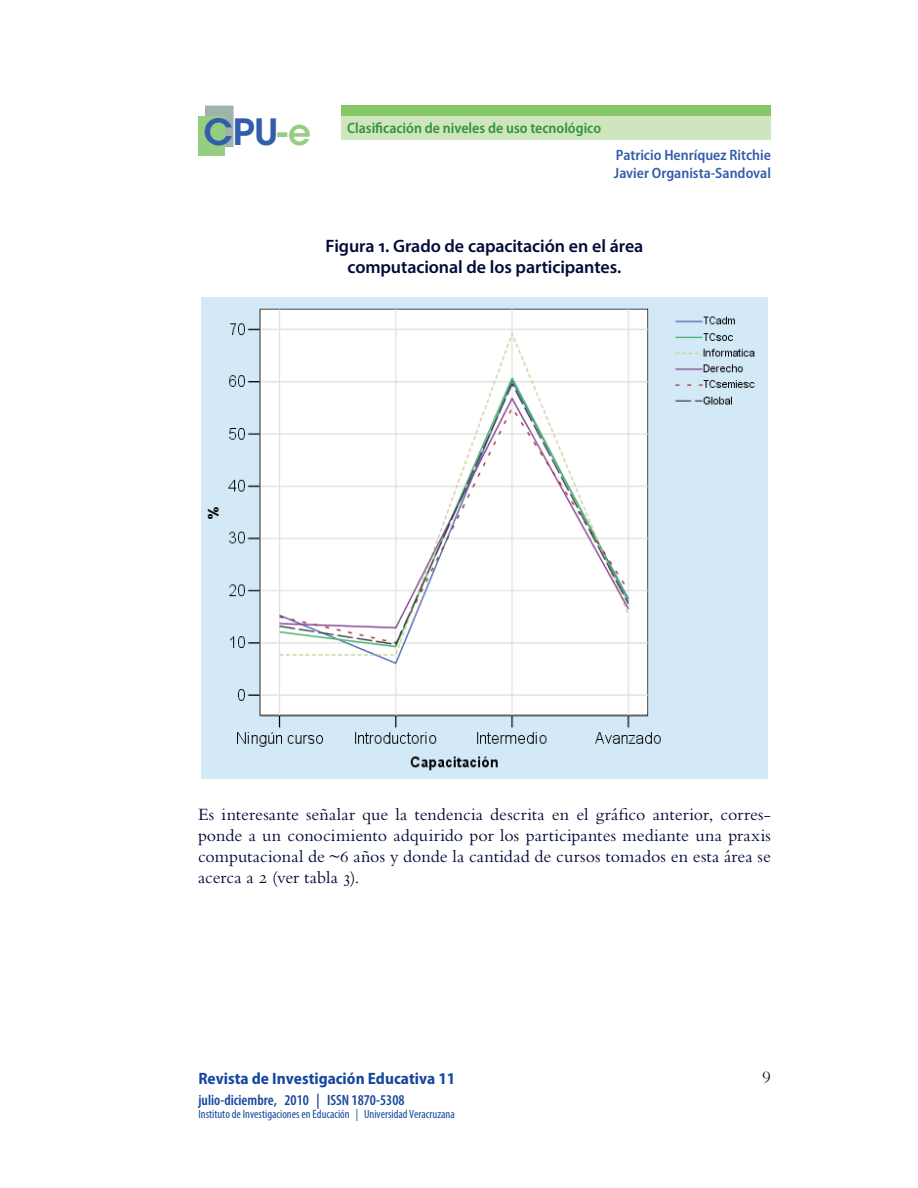
<style>
.page{position:relative;width:918px;height:1188px;background:#fff}
.page>*{position:absolute;margin:0;border:0;box-sizing:border-box;transform-origin:0 0}
.t1{font:600 36px "ITC Avant Garde Std";color:#325dab}
.t2{font:18px/21px "Bembo Std";letter-spacing:.005em;color:#000a39;text-align:justify}
.t3{font:600 18px/21px "Myriad Pro";letter-spacing:-.005em;color:#000a39;text-align:center}
.t4{font:18px "Bembo Std";color:#231f20}
.t5{font:700 semi-condensed 16.5px "Myriad Pro";color:#15489e}
.t6{font:600 semi-condensed 15px/18px "Myriad Pro";color:#325dab}
.t7{font:600 semi-condensed 15px "Myriad Pro";color:#31923c}
.t8{font:600 condensed 15px "Myriad Pro";color:#15489e}
.t9{font:condensed 12px "Myriad Pro";color:#15489e}
.s1{color:#95cd83}
</style>
<div class="page">
<div style="left:205px;top:106px;width:29px;height:41px;background:#9eb4ab;border:2px solid #9eb4ab"></div>
<div style="left:198px;top:116px;width:27px;height:40px;background:#95cd83"></div>
<div style="left:341px;top:116px;width:430px;height:23px;background:#cee5be"></div>
<div style="left:341px;top:106px;width:430px;height:10px;background:#86c769"></div>
<img style="left:201px;top:298px;width:567px;height:480px">
<h1 class="t1" style="left:203px;top:109px;width:109px">CPU<span class="s1">-e</span></h1>
<p class="t7" style="left:347px;top:120px;width:255px">Clasificación de niveles de uso tecnológico</p>
<p class="t6" style="left:614px;top:146px;width:159px">Patricio Henríquez Ritchie<br>Javier Organista-Sandoval</p>
<p class="t3" style="left:326px;top:235px;width:319px">Figura 1. Grado de capacitación en el área computacional de los participantes.</p>
<p class="t2" style="left:198px;top:804px;width:575px">Es interesante señalar que la tendencia descrita en el gráfico anterior, corres&shy;ponde a un conocimiento adquirido por los participantes mediante una praxis computacional de ~6 años y donde la cantidad de cursos tomados en esta área se acerca a 2 (ver tabla 3).</p>
<p class="t5" style="left:198px;top:1069px;width:259px">Revista de Investigación Educativa 11</p>
<p class="t8" style="left:198px;top:1091px;width:208px">julio-diciembre, 2010 | ISSN 1870-5308</p>
<p class="t9" style="left:198px;top:1106px;width:258px">Instituto de Investigaciones en Educación | Universidad Veracruzana</p>
<p class="t4" style="left:762px;top:1067px;width:10px">9</p>
</div>
